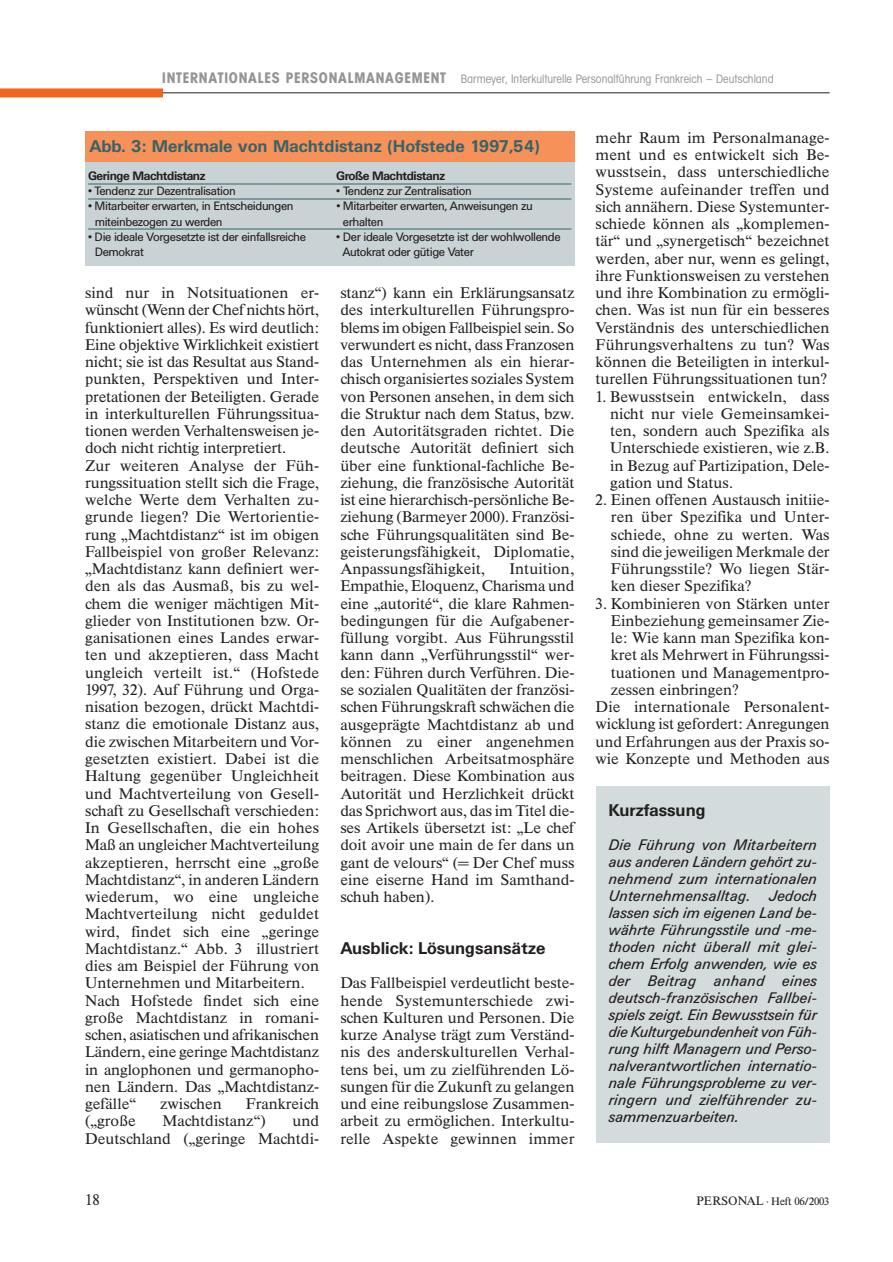
<style>
.page{position:relative;width:893px;height:1262px;background:#fff}
.page>*{position:absolute;margin:0;border:0;box-sizing:border-box;transform-origin:0 0}
.t1{font:700 16.65px "Univers BQ";color:#376367}
.t2{font:700 16.65px "Univers BQ";color:#231f1f}
.t3{font:500 15.15px/17.2px "Times BQ";color:#231f1f;text-align:justify;scale:1.05 1}
.t4{font:italic 15.15px/17px "Univers BQ";letter-spacing:.015em;color:#231f1f;text-align:justify}
.t5{font:500 15.15px "Times BQ";color:#231f1f}
.t6{font:12px "Univers BQ";letter-spacing:-.035em;color:#231f1f}
.t7{font:12px "Avant Garde Condensed BQ";color:#939497}
.t8{font:700 12px "Univers BQ";letter-spacing:-.035em;color:#231f1f}
.t9{font:500 10.65px "Times BQ";letter-spacing:-.025em;color:#231f1f;scale:1.05 1}
.s1{font-weight:700;font-size:15px}
.s2{font-size:12px}
</style>
<div class="page">
<hr style="left:159px;top:92px;width:670px;height:1px;background:#231f1f">
<div style="left:0;top:88px;width:163px;height:9px;background:#f26520"></div>
<div style="left:595px;top:786px;width:234px;height:357px;background:#d4dbdc"></div>
<div style="left:85px;top:159px;width:489px;height:106px;background:#c9d2d4"></div>
<hr style="left:88px;top:184px;width:483px;height:1px;background:#376367">
<hr style="left:88px;top:199px;width:483px;height:1px;background:#376367">
<hr style="left:88px;top:229px;width:483px;height:1px;background:#376367">
<div style="left:85px;top:132px;width:489px;height:30px;background:#f6915a"></div>
<p class="t7" style="left:162px;top:74px;width:613px"><span class="s1">INTERNATIONALES PERSONALMANAGEMENT</span> Barmeyer, Interkulturelle Personalführung Frankreich – Deutschland</p>
<p class="t1" style="left:90px;top:139px;width:452px">Abb. 3: Merkmale von Machtdistanz (Hofstede 1997,54)</p>
<p class="t8" style="left:88px;top:171px;width:119px">Geringe Machtdistanz</p>
<p class="t8" style="left:336px;top:171px;width:110px">Große Machtdistanz</p>
<p class="t6" style="left:88px;top:186px;width:149px">• Tendenz zur Dezentralisation</p>
<p class="t6" style="left:336px;top:186px;width:137px">• Tendenz zur Zentralisation</p>
<p class="t6" style="left:88px;top:201px;width:207px">• Mitarbeiter erwarten, in Entscheidungen</p>
<p class="t6" style="left:336px;top:201px;width:198px">• Mitarbeiter erwarten, Anweisungen zu</p>
<p class="t6" style="left:95px;top:216px;width:129px">miteinbezogen zu werden</p>
<p class="t6" style="left:343px;top:216px;width:42px">erhalten</p>
<p class="t6" style="left:88px;top:231px;width:219px">• Die ideale Vorgesetzte ist der einfallsreiche</p>
<p class="t6" style="left:336px;top:231px;width:226px">• Der ideale Vorgesetzte ist der wohlwollende</p>
<p class="t6" style="left:95px;top:246px;width:51px">Demokrat</p>
<p class="t6" style="left:342px;top:246px;width:133px">Autokrat oder gütige Vater</p>
<p class="t3" style="left:85px;top:285px;width:224px;text-align:left">sind nur in Notsituationen er&shy;wünscht (Wenn der Chef nichts hört, funktioniert alles). Es wird deutlich:<br>Eine objektive Wirklichkeit existiert nicht; sie ist das Resultat aus Stand&shy;punkten, Perspektiven und Inter&shy;pretationen der Beteiligten. Gerade in interkulturellen Führungssitua&shy;tionen werden Verhaltensweisen je&shy;doch nicht richtig interpretiert.<br>Zur weiteren Analyse der Füh&shy;rungssituation stellt sich die Frage, welche Werte dem Verhalten zu&shy;grunde liegen? Die Wertorientie&shy;rung „Machtdistanz“ ist im obigen Fallbeispiel von großer Relevanz: „Machtdistanz kann definiert wer&shy;den als das Ausmaß, bis zu wel&shy;chem die weniger mächtigen Mit&shy;glieder von Institutionen bzw. Or&shy;ganisationen eines Landes erwar&shy;ten und akzeptieren, dass Macht ungleich verteilt ist.“ (Hofstede 1997, 32). Auf Führung und Orga&shy;nisation bezogen, drückt Machtdi&shy;stanz die emotionale Distanz aus, die zwischen Mitarbeitern und Vor&shy;gesetzten existiert. Dabei ist die Haltung gegenüber Ungleichheit und Machtverteilung von Gesell&shy;schaft zu Gesellschaft verschieden:<br>In Gesellschaften, die ein hohes Maß an ungleicher Machtverteilung akzeptieren, herrscht eine „große Machtdistanz“, in anderen Ländern wiederum, wo eine ungleiche Machtverteilung nicht geduldet wird, findet sich eine „geringe Machtdistanz.“ Abb. 3 illustriert dies am Beispiel der Führung von Unternehmen und Mitarbeitern.<br>Nach Hofstede findet sich eine große Machtdistanz in romani&shy;schen, asiatischen und afrikanischen Ländern, eine geringe Machtdistanz in anglophonen und germanopho&shy;nen Ländern. Das „Machtdistanz&shy;gefälle“</p>
<p class="t3" style="left:160px;top:1096px;width:60px">zwischen</p>
<p class="t3" style="left:246px;top:1096px;width:71px">Frankreich</p>
<p class="t3" style="left:85px;top:1113px;width:50px">(„große</p>
<p class="t3" style="left:162px;top:1113px;width:100px">Machtdistanz“)</p>
<p class="t3" style="left:85px;top:1113px;width:224px;text-align:right">und<br>Deutschland („geringe Machtdi-</p>
<p class="t3" style="left:340px;top:285px;width:224px">stanz“) kann ein Erklärungsansatz des interkulturellen Führungspro&shy;blems im obigen Fallbeispiel sein. So verwundert es nicht, dass Franzosen das Unternehmen als ein hierar&shy;chisch organisiertes soziales System von Personen ansehen, in dem sich die Struktur nach dem Status, bzw. den Autoritätsgraden richtet. Die deutsche Autorität definiert sich über eine funktional-fachliche Be&shy;ziehung, die französische Autorität ist eine hierarchisch-persönliche Be&shy;ziehung (Barmeyer 2000). Französi&shy;sche Führungsqualitäten sind Be&shy;geisterungsfähigkeit, Diplomatie, Anpassungsfähigkeit,</p>
<p class="t3" style="left:340px;top:561px;width:224px;text-indent:169px">Intuition, Empathie, Eloquenz, Charisma und eine „autorité“, die klare Rahmen&shy;bedingungen für die Aufgabener&shy;füllung vorgibt. Aus Führungsstil kann dann „Verführungsstil“ wer&shy;den: Führen durch Verführen. Die&shy;se sozialen Qualitäten der französi&shy;schen Führungskraft schwächen die ausgeprägte Machtdistanz ab und können zu einer angenehmen menschlichen Arbeitsatmosphäre beitragen. Diese Kombination aus Autorität und Herzlichkeit drückt das Sprichwort aus, das im Titel die&shy;ses Artikels übersetzt ist: „Le chef doit avoir une main de fer dans un gant de velours“ (= Der Chef muss eine eiserne Hand im Samthand&shy;schuh haben).</p>
<p class="t2" style="left:340px;top:941px;width:206px">Ausblick: Lösungsansätze</p>
<p class="t3" style="left:340px;top:975px;width:224px">Das Fallbeispiel verdeutlicht beste&shy;hende Systemunterschiede zwi&shy;schen Kulturen und Personen. Die kurze Analyse trägt zum Verständ&shy;nis des anderskulturellen Verhal&shy;tens bei, um zu zielführenden Lö&shy;sungen für die Zukunft zu gelangen und eine reibungslose Zusammen&shy;arbeit zu ermöglichen. Interkultu&shy;relle Aspekte gewinnen immer</p>
<p class="t3" style="left:595px;top:130px;width:224px">mehr Raum im Personalmanage&shy;ment und es entwickelt sich Be&shy;wusstsein, dass unterschiedliche Systeme aufeinander treffen und sich annähern. Diese Systemunter&shy;schiede können als „komplemen&shy;tär“ und „synergetisch“ bezeichnet werden, aber nur, wenn es gelingt, ihre Funktionsweisen zu verstehen und ihre Kombination zu ermögli&shy;chen. Was ist nun für ein besseres Verständnis des unterschiedlichen Führungsverhaltens zu tun? Was können die Beteiligten in interkul&shy;turellen Führungssituationen tun?</p>
<p class="t3" style="left:610px;top:389px;width:210px;text-indent:-14px">1. Bewusstsein entwickeln, dass nicht nur viele Gemeinsamkei&shy;ten, sondern auch Spezifika als Unterschiede existieren, wie z.B. in Bezug auf Partizipation, Dele&shy;gation und Status.</p>
<p class="t3" style="left:611px;top:492px;width:210px;text-indent:-15px">2. Einen offenen Austausch initiie&shy;ren über Spezifika und Unter&shy;schiede, ohne zu werten. Was sind die jeweiligen Merkmale der Führungsstile? Wo liegen Stär&shy;ken dieser Spezifika?</p>
<p class="t3" style="left:595px;top:596px;width:224px">3. Kombinieren von Stärken unter</p>
<p class="t3" style="left:611px;top:613px;width:210px">Einbeziehung gemeinsamer Zie-</p>
<p class="t3" style="left:611px;top:630px;width:210px">le: Wie kann man Spezifika kon-</p>
<p class="t3" style="left:611px;top:648px;width:210px">kret als Mehrwert in Führungssi-</p>
<p class="t3" style="left:611px;top:665px;width:210px">tuationen und Managementpro-</p>
<p class="t3" style="left:611px;top:682px;width:123px">zessen einbringen?</p>
<p class="t3" style="left:595px;top:699px;width:224px">Die internationale Personalent-</p>
<p class="t3" style="left:595px;top:717px;width:224px">wicklung ist gefordert: Anregungen</p>
<p class="t3" style="left:595px;top:734px;width:224px">und Erfahrungen aus der Praxis so-</p>
<p class="t3" style="left:595px;top:751px;width:224px">wie Konzepte und Methoden aus</p>
<p class="t2" style="left:608px;top:803px;width:99px">Kurzfassung</p>
<p class="t4" style="left:608px;top:837px;width:210px">Die Führung von Mitarbeitern aus anderen Ländern gehört zu&shy;nehmend zum internationalen Unternehmensalltag. Jedoch lassen sich im eigenen Land be&shy;währte Führungsstile und -me&shy;thoden nicht überall mit glei&shy;chem Erfolg anwenden, wie es der Beitrag anhand eines deutsch-französischen Fallbei&shy;spiels zeigt. Ein Bewusstsein für die Kulturgebundenheit von Füh&shy;rung hilft Managern und Perso&shy;nalverantwortlichen internatio&shy;nale Führungsprobleme zu ver&shy;ringern und zielführender zu&shy;sammenzuarbeiten.</p>
<p class="t5" style="left:85px;top:1193px;width:16px">18</p>
<p class="t9" style="left:696px;top:1197px;width:128px"><span class="s2">PERSONAL</span> · Heft 06/2003</p>
</div>
